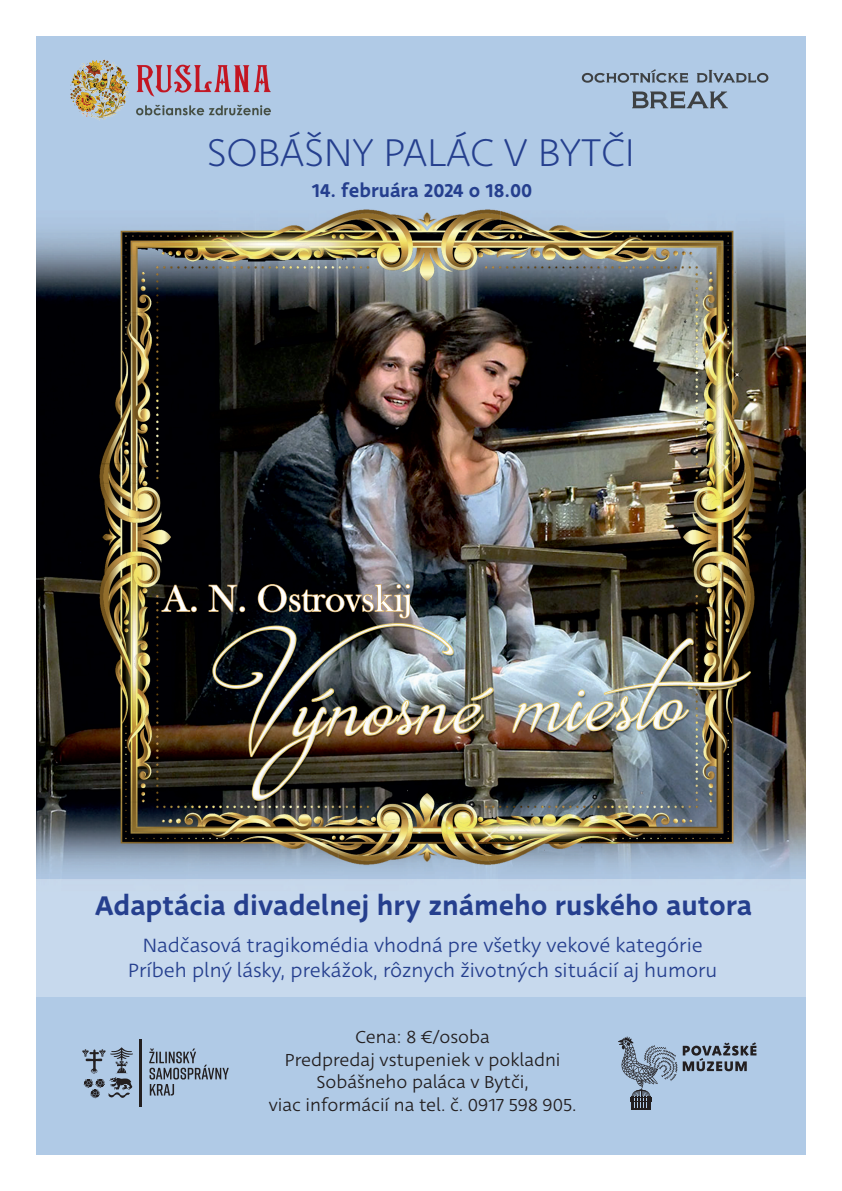
<style>
.page{position:relative;width:842px;height:1191px;background:#fff}
.page>*{position:absolute;margin:0;border:0;box-sizing:border-box;transform-origin:0 0}
.t1{font:300 42.4px "Deva Ideal";color:#253f8e}
.t2{font:500 29.5px "Deva Ideal";color:#253f8e}
.t3{font:21.1px/25.2px "Deva Ideal";color:#253f8e;text-align:center}
.t4{font:500 20.3px "Deva Ideal";color:#253f8e}
.t5{font:19.1px/22.8px "Deva Ideal";color:#231f20;text-align:center}
</style>
<div class="page">
<img style="left:36px;top:36px;width:770px;height:1119px">
<svg style="left:582px;top:69px;width:106px;height:14px"></svg>
<svg style="left:697px;top:70px;width:71px;height:13px"></svg>
<svg style="left:632px;top:91px;width:96px;height:17px;background:#7c8c9c"></svg>
<svg style="left:161px;top:583px;width:37px;height:30px"></svg>
<svg style="left:208px;top:584px;width:38px;height:29px"></svg>
<svg style="left:257px;top:583px;width:154px;height:36px;background:#5c5752"></svg>
<div style="left:36px;top:878px;width:770px;height:118px;background:#c7d9ed"></div>
<img style="left:70px;top:56px;width:200px;height:67px">
<svg style="left:82px;top:1047px;width:51px;height:51px;background:#8b9eb3"></svg>
<svg style="left:149px;top:1048px;width:80px;height:47px;background:#92a6bc"></svg>
<hr style="left:139px;top:1073px;width:3px;height:17px;background:#231f20">
<hr style="left:139px;top:1039px;width:3px;height:17px;background:#231f20">
<svg style="left:139px;top:1090px;width:3px;height:17px"></svg>
<svg style="left:139px;top:1056px;width:3px;height:17px"></svg>
<svg style="left:683px;top:1042px;width:73px;height:29px;background:#7c8b9d"></svg>
<svg style="left:618px;top:1036px;width:59px;height:73px;background:#90a3b9"></svg>
<h1 class="t1" style="left:207px;top:127px;width:430px">SOBÁŠNY PALÁC V BYTČI</h1>
<p class="t4" style="left:312px;top:177px;width:222px">14. februára 2024 o 18.00</p>
<h2 class="t2" style="left:95px;top:886px;width:658px">Adaptácia divadelnej hry známeho ruského autora</h2>
<p class="t3" style="left:128px;top:933px;width:591px">Nadčasová tragikomédia vhodná pre všetky vekové kategórie<br>Príbeh plný lásky, prekážok, rôznych životných situácií aj humoru</p>
<p class="t5" style="left:269px;top:1025px;width:309px">Cena: 8 €/osoba<br>Predpredaj vstupeniek v pokladni<br>Sobášneho paláca v Bytči,<br>viac informácií na tel. č. 0917 598 905.</p>
</div>
